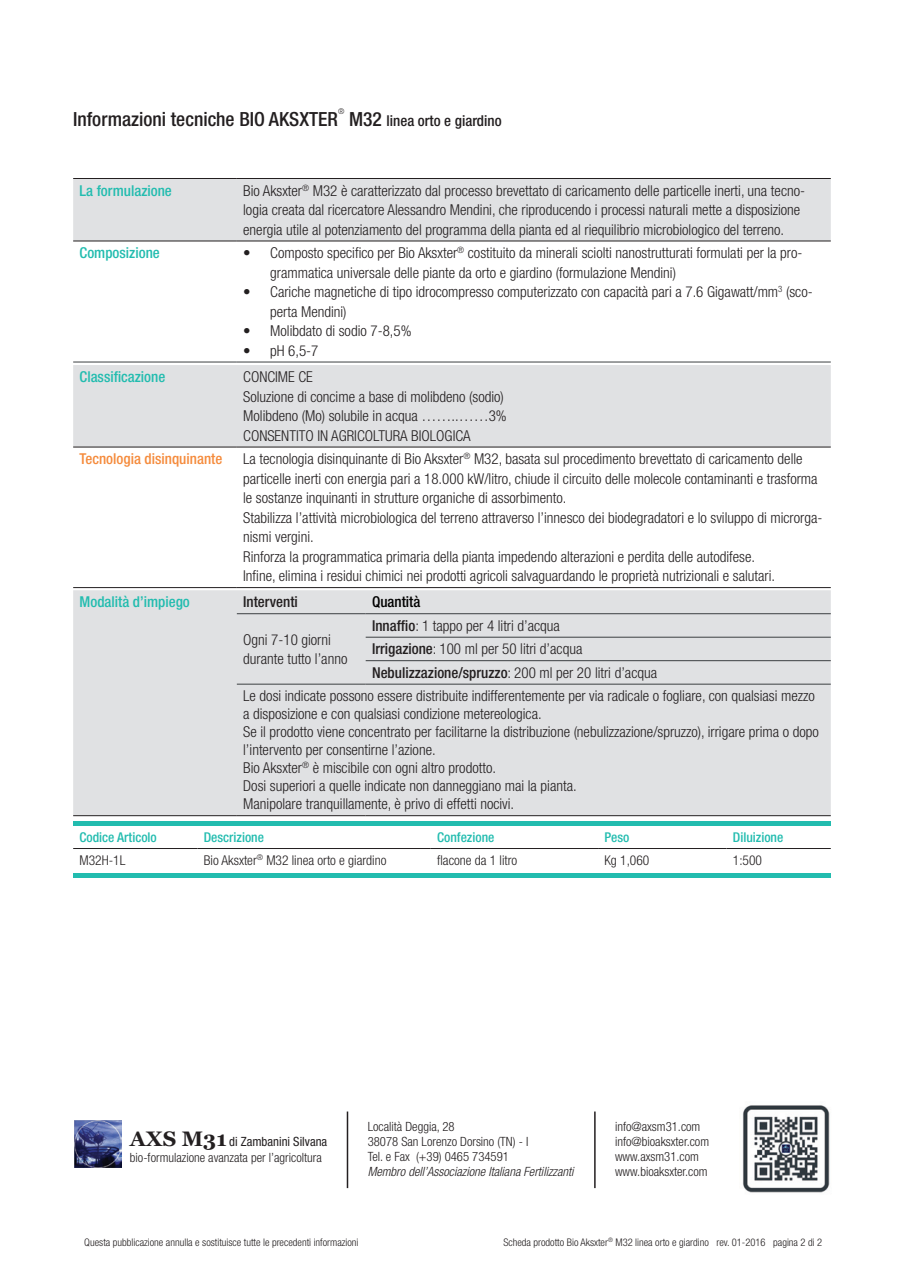
<style>
.page{position:relative;width:902px;height:1272px;background:#fff}
.page>*{position:absolute;margin:0;border:0;box-sizing:border-box;transform-origin:0 0}
.t1{font:500 condensed 19.5px "Helvetica Neue LT Std";color:#231f20}
.t2{font:300 condensed 15px/19.5px "Helvetica Neue LT Std";color:#231f20}
.t3{font:500 condensed 15px "Helvetica Neue LT Std";color:#22bcaf}
.t4{font:500 condensed 15px "Helvetica Neue LT Std";color:#231f20}
.t5{font:500 condensed 15px "Helvetica Neue LT Std";color:#f58b3c}
.t6{font:500 condensed 15px "Helvetica Neue LT Std";color:#000}
.t7{font:300 condensed 13.5px "Helvetica Neue LT Std";color:#231f20}
.t8{font:500 condensed 13.5px "Helvetica Neue LT Std";color:#22bcaf}
.t9{font:300 condensed 12.75px/15px "Helvetica Neue LT Std";color:#231f20}
.t10{font:italic 300 condensed 12.75px "Helvetica Neue LT Std";color:#231f20}
.t11{font:300 condensed 10.5px "Helvetica Neue LT Std";color:#231f20}
.t12{font:300 condensed 7.8px "Helvetica Neue LT Std";color:#231f20}
.s1{font-size:19.5px}
.s2{font-weight:500}
.s3{font-family:"Georgia";font-weight:700;font-stretch:normal;font-size:21px}
.s4{font-weight:400}
</style>
<div class="page">
<div style="left:73px;top:179px;width:757px;height:62px;background:#e0e1e3"></div>
<hr style="left:73px;top:362px;width:164px;height:1px;background:#3b3f42">
<hr style="left:237px;top:362px;width:593px;height:1px;background:#3b3f42">
<hr style="left:73px;top:178px;width:164px;height:1px;background:#231f20">
<hr style="left:237px;top:178px;width:593px;height:1px;background:#231f20">
<hr style="left:73px;top:241px;width:164px;height:1px;background:#231f20">
<hr style="left:237px;top:241px;width:593px;height:1px;background:#231f20">
<div style="left:73px;top:365px;width:757px;height:82px;background:#e0e1e3"></div>
<hr style="left:73px;top:587px;width:164px;height:1px;background:#231f20">
<hr style="left:237px;top:587px;width:593px;height:1px;background:#231f20">
<hr style="left:73px;top:447px;width:164px;height:1px;background:#231f20">
<hr style="left:237px;top:447px;width:593px;height:1px;background:#231f20">
<div style="left:73px;top:590px;width:757px;height:225px;background:#e0e1e3"></div>
<hr style="left:237px;top:613px;width:128px;height:1px;background:#3b3f42">
<hr style="left:365px;top:613px;width:465px;height:1px;background:#3b3f42">
<hr style="left:365px;top:637px;width:465px;height:1px;background:#3b3f42">
<hr style="left:365px;top:660px;width:465px;height:1px;background:#3b3f42">
<hr style="left:237px;top:684px;width:128px;height:1px;background:#3b3f42">
<hr style="left:365px;top:684px;width:465px;height:1px;background:#3b3f42">
<hr style="left:73px;top:815px;width:164px;height:1px;background:#231f20">
<hr style="left:237px;top:815px;width:128px;height:1px;background:#231f20">
<hr style="left:365px;top:815px;width:465px;height:1px;background:#231f20">
<div style="left:73px;top:821px;width:757px;height:5px;background:#22bcaf"></div>
<hr style="left:73px;top:848px;width:124px;height:1px;background:#231f20">
<hr style="left:197px;top:848px;width:234px;height:1px;background:#231f20">
<hr style="left:431px;top:848px;width:167px;height:1px;background:#231f20">
<hr style="left:598px;top:848px;width:128px;height:1px;background:#231f20">
<hr style="left:726px;top:848px;width:104px;height:1px;background:#231f20">
<hr style="left:73px;top:873px;width:757px;height:4px;background:#22bcaf">
<hr style="left:594px;top:1111px;width:1px;height:76px;background:#231f20">
<img style="left:74px;top:1120px;width:47px;height:46px">
<hr style="left:347px;top:1111px;width:1px;height:76px;background:#231f20">
<img style="left:742px;top:1105px;width:88px;height:88px">
<p class="t12" style="left:338px;top:107px;width:8px">®</p>
<h1 class="t1" style="left:73px;top:108px;width:266px">Informazioni tecniche BIO AKSXTER</h1>
<p class="t4" style="left:349px;top:112px;width:154px"><span class="s1">M32</span> linea orto e giardino</p>
<p class="t3" style="left:80px;top:181px;width:94px">La formulazione</p>
<p class="t2" style="left:243px;top:180px;width:563px">Bio Aksxter<sup>®</sup> M32 è caratterizzato dal processo brevettato di caricamento delle particelle inerti, una tecno&shy;logia creata dal ricercatore Alessandro Mendini, che riproducendo i processi naturali mette a disposizione energia utile al potenziamento del programma della pianta ed al riequilibrio microbiologico del terreno.</p>
<p class="t3" style="left:80px;top:244px;width:82px">Composizione</p>
<p class="t2" style="left:270px;top:243px;width:533px;text-indent:-27px">• Composto specifico per Bio Aksxter<sup>®</sup> costituito da minerali sciolti nanostrutturati formulati per la pro&shy;grammatica universale delle piante da orto e giardino (formulazione Mendini)</p>
<p class="t2" style="left:270px;top:282px;width:544px;text-indent:-27px">• Cariche magnetiche di tipo idrocompresso computerizzato con capacità pari a 7.6 Gigawatt/mm<sup>3</sup> (sco&shy;perta Mendini)</p>
<p class="t2" style="left:243px;top:321px;width:170px">• Molibdato di sodio 7-8,5%</p>
<p class="t2" style="left:243px;top:340px;width:77px">• pH 6,5-7</p>
<p class="t3" style="left:80px;top:368px;width:87px">Classificazione</p>
<p class="t2" style="left:243px;top:367px;width:265px">CONCIME CE<br>Soluzione di concime a base di molibdeno (sodio)<br>Molibdeno (Mo) solubile in acqua ……..……3% CONSENTITO IN AGRICOLTURA BIOLOGICA</p>
<p class="t5" style="left:80px;top:450px;width:144px">Tecnologia disinquinante</p>
<p class="t2" style="left:243px;top:449px;width:580px">La tecnologia disinquinante di Bio Aksxter<sup>®</sup> M32, basata sul procedimento brevettato di caricamento delle particelle inerti con energia pari a 18.000 kW/litro, chiude il circuito delle molecole contaminanti e trasforma le sostanze inquinanti in strutture organiche di assorbimento.<br>Stabilizza l’attività microbiologica del terreno attraverso l’innesco dei biodegradatori e lo sviluppo di microrga&shy;nismi vergini.<br>Rinforza la programmatica primaria della pianta impedendo alterazioni e perdita delle autodifese.<br>Infine, elimina i residui chimici nei prodotti agricoli salvaguardando le proprietà nutrizionali e salutari.</p>
<p class="t3" style="left:80px;top:593px;width:112px">Modalità d’impiego</p>
<p class="t4" style="left:243px;top:593px;width:56px">Interventi</p>
<p class="t6" style="left:372px;top:593px;width:50px">Quantità</p>
<p class="t2" style="left:243px;top:629px;width:106px">Ogni 7-10 giorni durante tutto l’anno</p>
<p class="t2" style="left:372px;top:615px;width:189px"><span class="s2">Innaffio</span>: 1 tappo per 4 litri d’acqua</p>
<p class="t2" style="left:372px;top:639px;width:212px"><span class="s2">Irrigazione</span>: 100 ml per 50 litri d’acqua</p>
<p class="t2" style="left:372px;top:662px;width:286px"><span class="s2">Nebulizzazione/spruzzo</span>: 200 ml per 20 litri d’acqua</p>
<p class="t2" style="left:243px;top:686px;width:573px">Le dosi indicate possono essere distribuite indifferentemente per via radicale o fogliare, con qualsiasi mezzo</p>
<p class="t2" style="left:243px;top:704px;width:577px;line-height:18px">a disposizione e con qualsiasi condizione metereologica.<br>Se il prodotto viene concentrato per facilitarne la distribuzione (nebulizzazione/spruzzo), irrigare prima o dopo l’intervento per consentirne l’azione.<br>Bio Aksxter<sup>®</sup> è miscibile con ogni altro prodotto.<br>Dosi superiori a quelle indicate non danneggiano mai la pianta.<br>Manipolare tranquillamente, è privo di effetti nocivi.</p>
<p class="t8" style="left:80px;top:829px;width:79px">Codice Articolo</p>
<p class="t8" style="left:204px;top:829px;width:62px">Descrizione</p>
<p class="t8" style="left:437px;top:829px;width:59px">Confezione</p>
<p class="t8" style="left:604px;top:829px;width:27px">Peso</p>
<p class="t8" style="left:732px;top:829px;width:52px">Diluizione</p>
<p class="t7" style="left:80px;top:852px;width:47px">M32H-1L</p>
<p class="t7" style="left:204px;top:852px;width:184px">Bio Aksxter<sup>®</sup> M32 linea orto e giardino</p>
<p class="t7" style="left:437px;top:852px;width:82px">flacone da 1 litro</p>
<p class="t7" style="left:604px;top:852px;width:46px">Kg 1,060</p>
<p class="t7" style="left:732px;top:852px;width:31px">1:500</p>
<p class="t9" style="left:130px;top:1132px;width:199px;line-height:16.5px"><span class="s3">AXS M31</span> <span class="s4">di Zambanini Silvana </span>bio-formulazione avanzata per l’agricoltura</p>
<p class="t9" style="left:367px;top:1118px;width:162px">Località Deggia, 28<br>38078 San Lorenzo Dorsino (TN) - I<br>Tel. e Fax (+39) 0465 734591</p>
<p class="t10" style="left:367px;top:1163px;width:207px">Membro dell’Associazione Italiana Fertilizzanti</p>
<p class="t9" style="left:615px;top:1118px;width:95px">info@axsm31.com info@bioaksxter.com www.axsm31.com www.bioaksxter.com</p>
<p class="t11" style="left:84px;top:1235px;width:276px">Questa pubblicazione annulla e sostituisce tutte le precedenti informazioni</p>
<p class="t11" style="left:503px;top:1235px;width:320px">Scheda prodotto Bio Aksxter<sup>®</sup> M32 linea orto e giardino rev. 01-2016 pagina 2 di 2</p>
</div>
